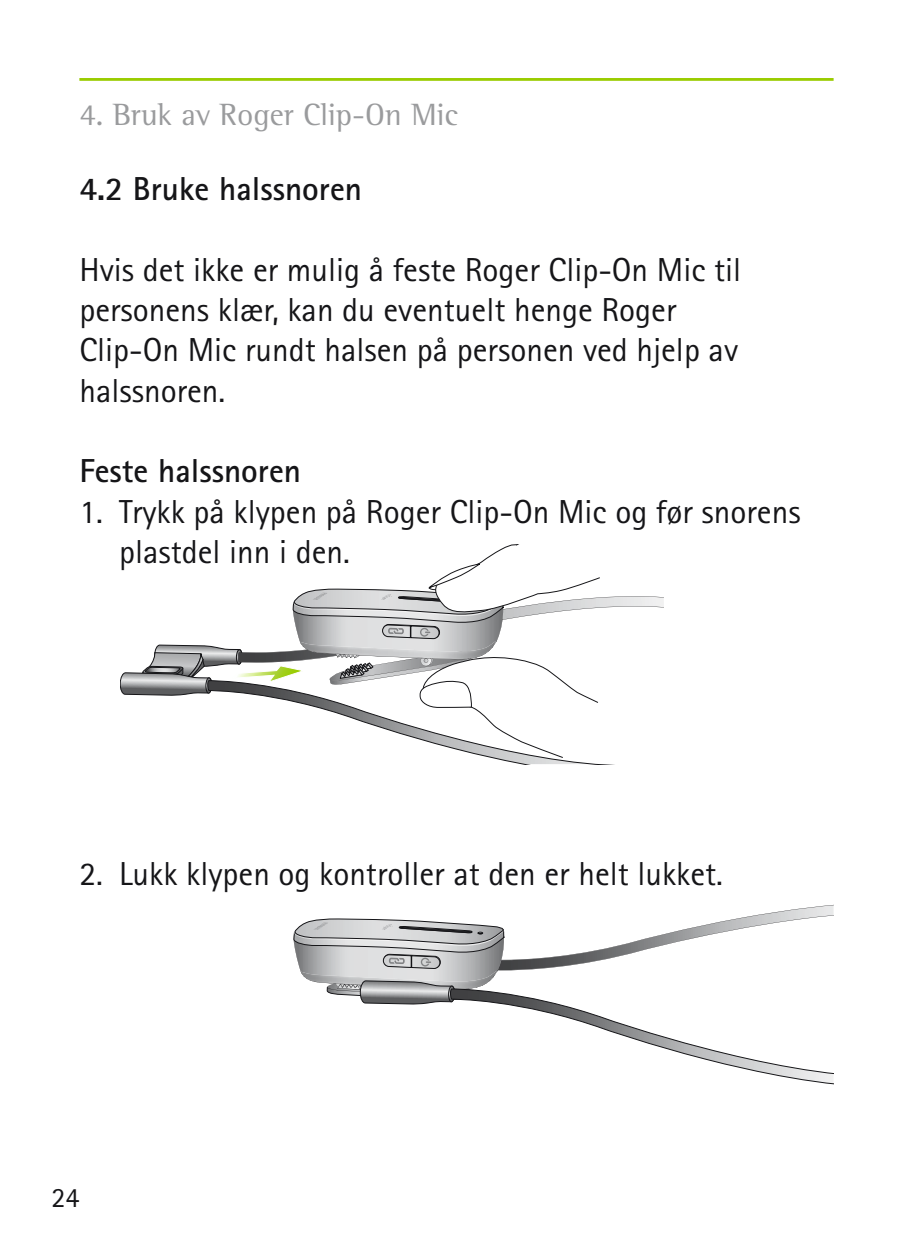
<style>
.page{position:relative;width:913px;height:1241px;background:#fff}
.page>*{position:absolute;margin:0;border:0;box-sizing:border-box;transform-origin:0 0}
.t1{font:33.25px/40.2px "Rotis Sans Serif Pro";color:#151518}
.t2{font:700 33.25px "Rotis Sans Serif Pro";color:#151518}
.t3{font:31.5px "Rotis Semi Serif Pro";color:#9a9b9d}
.t4{font:28px "Rotis Sans Serif Pro";color:#151518}
</style>
<div class="page">
<svg style="left:120px;top:545px;width:544px;height:219px"></svg>
<svg style="left:293px;top:905px;width:540px;height:180px"></svg>
<hr style="left:79px;top:78px;width:754px;height:3px;background:#9acc00">
<p class="t3" style="left:79px;top:95px;width:380px">4. Bruk av Roger Clip-On Mic</p>
<p class="t2" style="left:79px;top:168px;width:284px">4.2 Bruke halssnoren</p>
<p class="t1" style="left:79px;top:250px;width:663px">Hvis det ikke er mulig å feste Roger Clip-On Mic til personens klær, kan du eventuelt henge Roger Clip-On Mic rundt halsen på personen ved hjelp av halssnoren.</p>
<p class="t2" style="left:79px;top:450px;width:223px">Feste halssnoren</p>
<p class="t1" style="left:119px;top:491px;width:683px;text-indent:-40px">1. Trykk på klypen på Roger Clip-On Mic og før snorens plastdel inn i den.</p>
<p class="t1" style="left:79px;top:853px;width:645px">2. Lukk klypen og kontroller at den er helt lukket.</p>
<p class="t4" style="left:51px;top:1180px;width:29px">24</p>
</div>
